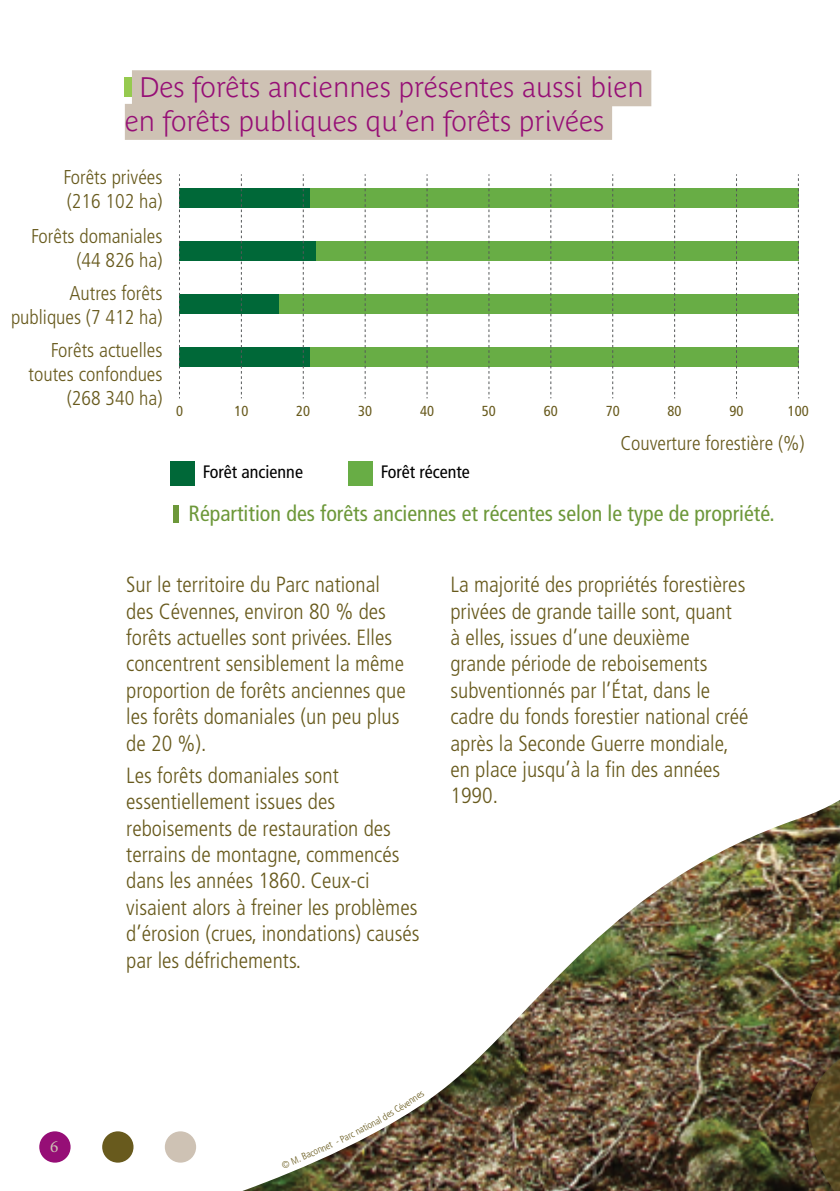
<style>
.page{position:relative;width:840px;height:1191px;background:#fff}
.page>*{position:absolute;margin:0;border:0;box-sizing:border-box;transform-origin:0 0}
.t1{font:700 28px/33.6px "Parisine Plus Std Clair";color:#960e76}
.t2{font:300 condensed 22px/26.4px "Frutiger LT Std";color:#685a1d}
.t3{font:condensed 22px "Frutiger LT Std";color:#6d983a}
.t4{font:300 condensed 20px/24px "Frutiger LT Std";color:#685a1d;text-align:right}
.t5{font:condensed 18px "Frutiger LT Std";color:#000}
.t6{font:17.2px "Minion Pro";color:#cec2b4}
.t7{font:condensed 14.6px "Frutiger LT Std";color:#685a1d}
.t8{font:300 condensed 9.6px "Frutiger LT Std";color:#685a1d}
</style>
<div class="page">
<img style="left:242px;top:800px;width:597px;height:391px">
<img style="left:789px;top:1014px;width:50px;height:177px">
<div style="left:165px;top:1131px;width:31px;height:31px;background:#cec2b4;border-radius:50%"></div>
<div style="left:102px;top:1131px;width:31px;height:31px;background:#685a1d;border-radius:50%"></div>
<div style="left:39px;top:1131px;width:32px;height:31px;background:#960e76;border-radius:50%"></div>
<div style="left:132px;top:70px;width:519px;height:36px;background:#cec2b4"></div>
<div style="left:125px;top:104px;width:486px;height:36px;background:#cec2b4"></div>
<div style="left:125px;top:78px;width:7px;height:19px;background:#96ca4f"></div>
<div style="left:173px;top:505px;width:5px;height:17px;background:#6d983a"></div>
<div style="left:181px;top:188px;width:617px;height:20px;background:#68ad45"></div>
<div style="left:179px;top:188px;width:131px;height:20px;background:#006838"></div>
<div style="left:181px;top:241px;width:617px;height:20px;background:#68ad45"></div>
<div style="left:179px;top:241px;width:137px;height:20px;background:#006838"></div>
<div style="left:181px;top:294px;width:617px;height:20px;background:#68ad45"></div>
<div style="left:179px;top:294px;width:100px;height:20px;background:#006838"></div>
<div style="left:181px;top:347px;width:617px;height:20px;background:#68ad45"></div>
<div style="left:179px;top:347px;width:131px;height:20px;background:#006838"></div>
<svg style="left:179px;top:174px;width:1px;height:224px"></svg>
<svg style="left:303px;top:174px;width:1px;height:224px"></svg>
<svg style="left:241px;top:174px;width:1px;height:224px"></svg>
<svg style="left:364px;top:174px;width:1px;height:224px"></svg>
<svg style="left:488px;top:174px;width:1px;height:224px"></svg>
<svg style="left:426px;top:174px;width:1px;height:224px"></svg>
<svg style="left:612px;top:174px;width:1px;height:224px"></svg>
<svg style="left:550px;top:174px;width:1px;height:224px"></svg>
<svg style="left:674px;top:174px;width:1px;height:224px"></svg>
<svg style="left:797px;top:179px;width:1px;height:219px"></svg>
<div style="left:170px;top:461px;width:24px;height:24px;background:#006838"></div>
<div style="left:348px;top:461px;width:24px;height:24px;background:#68ad45"></div>
<svg style="left:281px;top:1152px;width:26px;height:16px"></svg>
<svg style="left:321px;top:1128px;width:39px;height:23px"></svg>
<svg style="left:371px;top:1091px;width:53px;height:35px"></svg>
<p class="t1" style="left:125px;top:71px;width:520px;text-indent:15px">Des forêts anciennes présentes aussi bien en forêts publiques qu’en forêts privées</p>
<p class="t4" style="left:63px;top:165px;width:100px;text-align:left">Forêts privées (216 102 ha)</p>
<p class="t4" style="left:31px;top:224px;width:133px">Forêts domaniales (44 826 ha)</p>
<p class="t4" style="left:11px;top:281px;width:153px">Autres forêts publiques (7 412 ha)</p>
<p class="t4" style="left:29px;top:338px;width:135px">Forêts actuelles toutes confondues (268 340 ha)</p>
<p class="t7" style="left:176px;top:403px;width:8px">0</p>
<p class="t7" style="left:234px;top:403px;width:15px">10</p>
<p class="t7" style="left:296px;top:403px;width:15px">20</p>
<p class="t7" style="left:358px;top:403px;width:15px">30</p>
<p class="t7" style="left:420px;top:403px;width:15px">40</p>
<p class="t7" style="left:481px;top:403px;width:15px">50</p>
<p class="t7" style="left:543px;top:403px;width:15px">60</p>
<p class="t7" style="left:605px;top:403px;width:15px">70</p>
<p class="t7" style="left:667px;top:403px;width:15px">80</p>
<p class="t7" style="left:729px;top:403px;width:15px">90</p>
<p class="t7" style="left:787px;top:403px;width:22px">100</p>
<p class="t5" style="left:203px;top:461px;width:101px">Forêt ancienne</p>
<p class="t5" style="left:380px;top:461px;width:90px">Forêt récente</p>
<p class="t4" style="left:620px;top:431px;width:186px">Couverture forestière (%)</p>
<p class="t3" style="left:188px;top:501px;width:587px">Répartition des forêts anciennes et récentes selon le type de propriété.</p>
<p class="t6" style="left:50px;top:1135px;width:10px">6</p>
<p class="t2" style="left:126px;top:571px;width:281px">Sur le territoire du Parc national des Cévennes, environ 80 % des forêts actuelles sont privées. Elles concentrent sensiblement la même proportion de forêts anciennes que les forêts domaniales (un peu plus de 20 %).</p>
<p class="t2" style="left:126px;top:762px;width:294px">Les forêts domaniales sont essentiellement issues des reboisements de restauration des terrains de montagne, commencés dans les années 1860. Ceux-ci visaient alors à freiner les problèmes d’érosion (crues, inondations) causés par les défrichements.</p>
<p class="t2" style="left:450px;top:571px;width:299px">La majorité des propriétés forestières privées de grande taille sont, quant<br>à elles, issues d’une deuxième grande période de reboisements subventionnés par l’État, dans le cadre du fonds forestier national créé après la Seconde Guerre mondiale, en place jusqu’à la fin des années<br>1990.</p>
<p class="t8" style="left:304px;top:1150px;width:18px;rotate:-24deg">acon</p>
<p class="t8" style="left:357px;top:1125px;width:15px;rotate:-28deg">atio</p>
</div>
